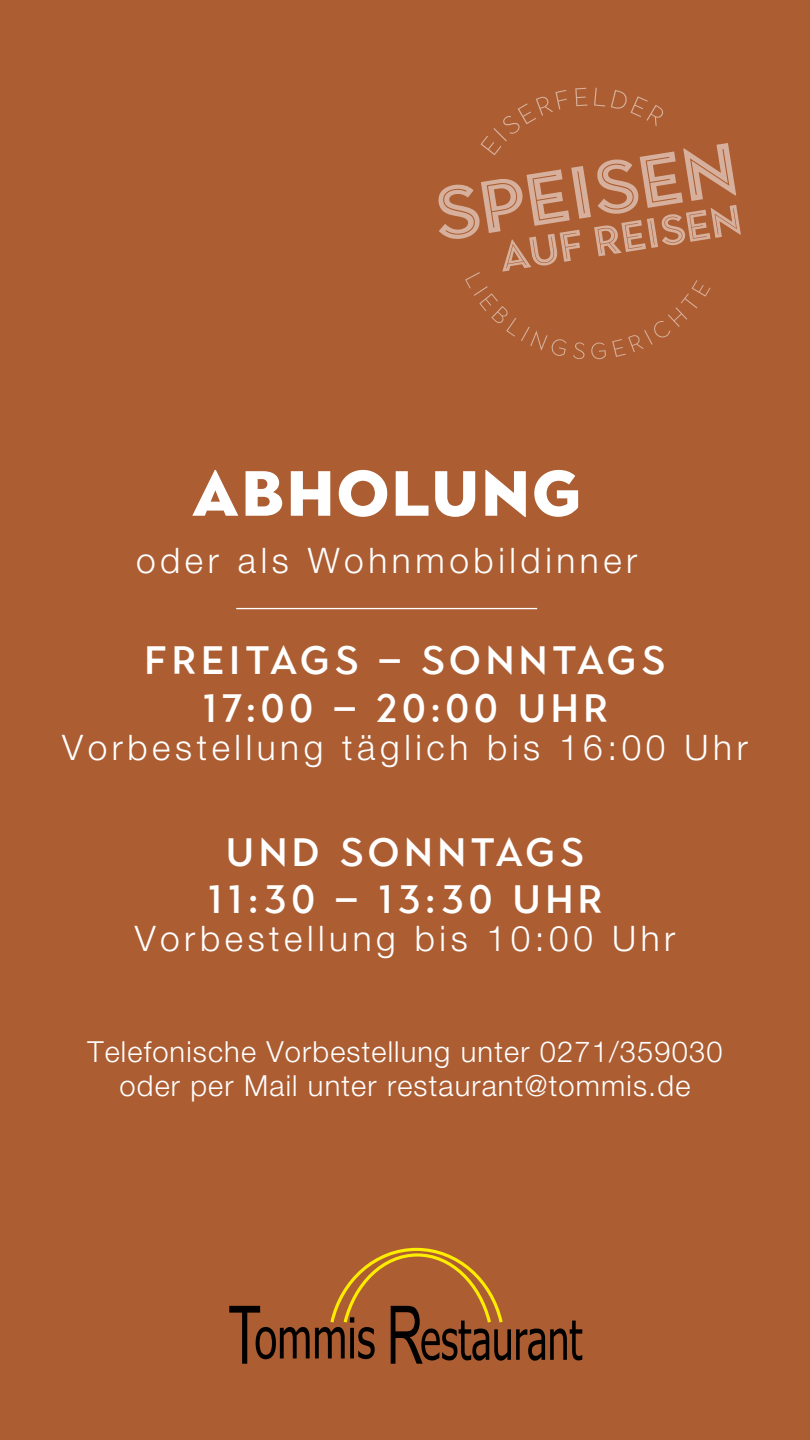
<style>
.page{position:relative;width:810px;height:1440px;background:#ac5d32}
.page>*{position:absolute;margin:0;border:0;box-sizing:border-box;transform-origin:0 0}
.t1{font:900 63.68px "Town 10 Display";letter-spacing:.05em;color:#fff}
.t2{font:500 39.45px/47.3px "Town 10 Display";letter-spacing:.13em;color:#fff;text-align:center}
.t3{font:300 35.25px "Helvetica Neue LT";letter-spacing:.13em;color:#fff}
.t4{font:300 29.03px/34px "Helvetica Neue LT";letter-spacing:.04em;color:#fff;text-align:center}
</style>
<div class="page">
<hr style="left:236px;top:608px;width:301px;height:1px;background:#fff">
<svg style="left:438px;top:88px;width:303px;height:272px"></svg>
<svg style="left:229px;top:1248px;width:353px;height:116px"></svg>
<h1 class="t1" style="left:192px;top:457px;width:391px">ABHOLUNG</h1>
<p class="t3" style="left:136px;top:539px;width:503px">oder als Wohnmobildinner</p>
<p class="t2" style="left:145px;top:638px;width:522px">FREITAGS – SONNTAGS<br>17:00 – 20:00 UHR</p>
<p class="t3" style="left:62px;top:726px;width:687px">Vorbestellung täglich bis 16:00 Uhr</p>
<p class="t2" style="left:208px;top:829px;width:396px">UND SONNTAGS<br>11:30 – 13:30 UHR</p>
<p class="t3" style="left:135px;top:917px;width:542px">Vorbestellung bis 10:00 Uhr</p>
<p class="t4" style="left:87px;top:1034px;width:637px">Telefonische Vorbestellung unter 0271/359030 oder per Mail unter restaurant@tommis.de</p>
</div>
